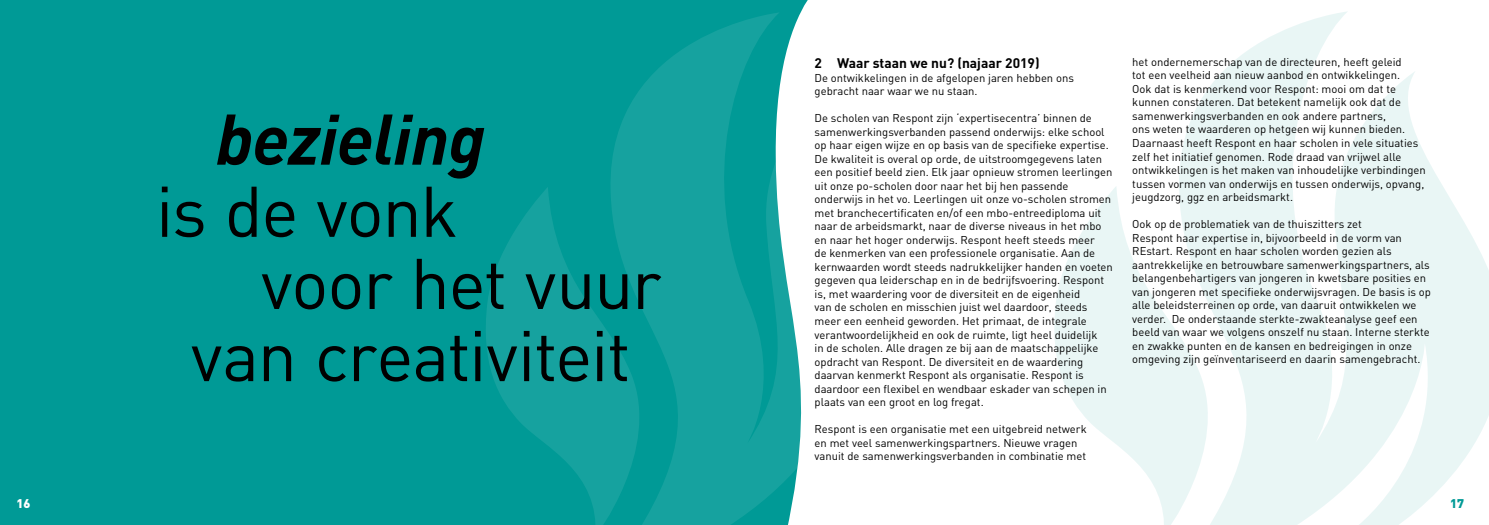
<style>
.page{position:relative;width:1489px;height:525px;background:#fff}
.page>*{position:absolute;margin:0;border:0;box-sizing:border-box;transform-origin:0 0}
.t1{font:70.38px "DIN Pro";letter-spacing:-.02em;color:#000}
.t2{font:italic 700 70.38px "DIN Pro";letter-spacing:-.015em;color:#000}
.t3{font:700 13.75px "DIN";color:#000}
.t4{font:900 12.5px "DIN";color:#fff}
.t5{font:900 12.5px "DIN";color:#009a96}
.t6{font:11.25px/13.5px "DIN";color:#000}
</style>
<div class="page">
<svg style="left:1054px;top:187px;width:121px;height:337px;fill:#e9f6f5"></svg>
<svg style="left:1175px;top:12px;width:313px;height:512px;fill:#e9f6f5"></svg>
<div style="left:0;top:0;width:808px;height:524px;background:#009a96"></div>
<svg style="left:484px;top:187px;width:123px;height:337px;background:#0c9e9b"></svg>
<svg style="left:607px;top:12px;width:201px;height:512px;background:#26a8a5"></svg>
<h1 class="t2" style="left:216px;top:81px;width:271px">bezieling</h1>
<h1 class="t1" style="left:156px;top:156px;width:304px">is de vonk</h1>
<h1 class="t1" style="left:261px;top:228px;width:402px">voor het vuur</h1>
<h1 class="t1" style="left:191px;top:300px;width:441px">van creativiteit</h1>
<p class="t3" style="left:814px;top:54px;width:227px">2 Waar staan we nu? (najaar 2019)</p>
<p class="t6" style="left:814px;top:71px;width:261px">De ontwikkelingen in de afgelopen jaren hebben ons gebracht naar waar we nu staan.</p>
<p class="t6" style="left:814px;top:111px;width:300px">De scholen van Respont zijn ‘expertisecentra’ binnen de samenwerkingsverbanden passend onderwijs: elke school op haar eigen wijze en op basis van de specifieke expertise.<br>De kwaliteit is overal op orde, de uitstroomgegevens laten een positief beeld zien. Elk jaar opnieuw stromen leerlingen uit onze po-scholen door naar het bij hen passende onderwijs in het vo. Leerlingen uit onze vo-scholen stromen met branchecertificaten en/of een mbo-entreediploma uit naar de arbeidsmarkt, naar de diverse niveaus in het mbo en naar het hoger onderwijs. Respont heeft steeds meer<br>de kenmerken van een professionele organisatie. Aan de kernwaarden wordt steeds nadrukkelijker handen en voeten gegeven qua leiderschap en in de bedrijfsvoering. Respont is, met waardering voor de diversiteit en de eigenheid<br>van de scholen en misschien juist wel daardoor, steeds meer een eenheid geworden. Het primaat, de integrale verantwoordelijkheid en ook de ruimte, ligt heel duidelijk<br>in de scholen. Alle dragen ze bij aan de maatschappelijke opdracht van Respont. De diversiteit en de waardering daarvan kenmerkt Respont als organisatie. Respont is daardoor een flexibel en wendbaar eskader van schepen in plaats van een groot en log fregat.</p>
<p class="t6" style="left:814px;top:422px;width:273px">Respont is een organisatie met een uitgebreid netwerk en met veel samenwerkingspartners. Nieuwe vragen vanuit de samenwerkingsverbanden in combinatie met</p>
<p class="t6" style="left:1132px;top:55px;width:295px">het ondernemerschap van de directeuren, heeft geleid<br>tot een veelheid aan nieuw aanbod en ontwikkelingen.<br>Ook dat is kenmerkend voor Respont: mooi om dat te kunnen constateren. Dat betekent namelijk ook dat de samenwerkingsverbanden en ook andere partners,<br>ons weten te waarderen op hetgeen wij kunnen bieden.<br>Daarnaast heeft Respont en haar scholen in vele situaties zelf het initiatief genomen. Rode draad van vrijwel alle ontwikkelingen is het maken van inhoudelijke verbindingen tussen vormen van onderwijs en tussen onderwijs, opvang, jeugdzorg, ggz en arbeidsmarkt.</p>
<p class="t6" style="left:1132px;top:217px;width:300px">Ook op de problematiek van de thuiszitters zet<br>Respont haar expertise in, bijvoorbeeld in de vorm van REstart. Respont en haar scholen worden gezien als aantrekkelijke en betrouwbare samenwerkingspartners, als belangenbehartigers van jongeren in kwetsbare posities en van jongeren met specifieke onderwijsvragen. De basis is op alle beleidsterreinen op orde, van daaruit ontwikkelen we verder. De onderstaande sterkte-zwakteanalyse geef een beeld van waar we volgens onszelf nu staan. Interne sterkte en zwakke punten en de kansen en bedreigingen in onze omgeving zijn geïnventariseerd en daarin samengebracht.</p>
<p class="t4" style="left:17px;top:494px;width:15px">16</p>
<p class="t5" style="left:1449px;top:494px;width:15px">17</p>
</div>
